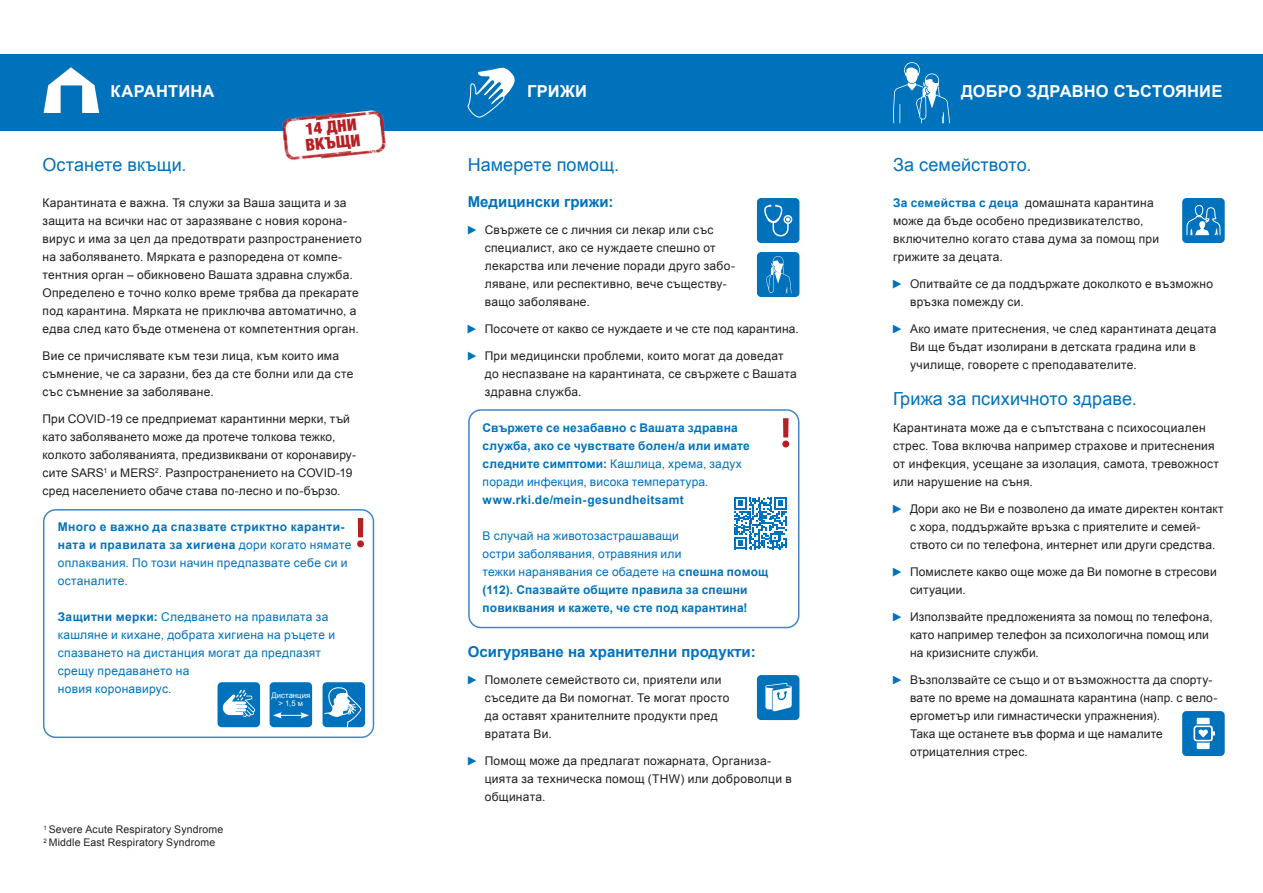
<style>
.page{position:relative;width:1263px;height:893px;background:#fff}
.page>*{position:absolute;margin:0;border:0;box-sizing:border-box;transform-origin:0 0}
.t1{font:18px "Arial";letter-spacing:.005em;color:#0072bc}
.t2{font:700 16.5px "Arial";letter-spacing:.01em;color:#fff}
.t3{font:900 condensed 16.5px/16.5px "Helvetica Neue";color:#b62024}
.t4{font:700 15px "Arial";color:#0072bc}
.t5{font:12px/18px "Arial";letter-spacing:.02em;color:#231f20}
.t6{font:12px/18px "Arial";letter-spacing:.02em;color:#0072bc}
.t7{font:700 12px/18px "Arial";letter-spacing:.015em;color:#0072bc}
.t8{font:10.5px/12.6px "Arial";letter-spacing:.015em;color:#231f20}
.t9{font:7.8px/7.8px "Arial";color:#fff;text-align:center}
.s1{font-weight:700}
.s2{font-family:"Scala Sans Pro";color:#0072bc}
.s3{font-weight:400}
.s4{font-weight:700;color:#0072bc}
</style>
<div class="page">
<div style="left:0;top:54px;width:1263px;height:77px;background:#0072bc"></div>
<svg style="left:44px;top:67px;width:55px;height:46px"></svg>
<svg style="left:782px;top:418px;width:7px;height:29px"></svg>
<div style="left:468px;top:409px;width:331px;height:219px;border:2px solid #3d88c8;border-radius:12px"></div>
<svg style="left:467px;top:67px;width:48px;height:51px"></svg>
<svg style="left:893px;top:62px;width:57px;height:61px"></svg>
<svg style="left:734px;top:497px;width:53px;height:52px"></svg>
<div style="left:757px;top:198px;width:42px;height:45px;background:#0072bc;border-radius:4px"></div>
<svg style="left:764px;top:204px;width:29px;height:33px"></svg>
<div style="left:757px;top:675px;width:42px;height:45px;background:#0072bc;border-radius:4px"></div>
<svg style="left:765px;top:683px;width:27px;height:28px"></svg>
<div style="left:1182px;top:711px;width:43px;height:45px;background:#0072bc;border-radius:4px"></div>
<svg style="left:1193px;top:718px;width:22px;height:31px"></svg>
<div style="left:757px;top:252px;width:42px;height:45px;background:#0072bc;border-radius:4px"></div>
<svg style="left:766px;top:256px;width:25px;height:37px"></svg>
<div style="left:1182px;top:198px;width:43px;height:45px;background:#0072bc;border-radius:4px"></div>
<svg style="left:1186px;top:205px;width:34px;height:31px"></svg>
<img style="left:282px;top:115px;width:33px;height:13px">
<img style="left:282px;top:128px;width:36px;height:32px">
<img style="left:318px;top:133px;width:68px;height:26px">
<img style="left:315px;top:110px;width:70px;height:23px">
<svg style="left:357px;top:518px;width:7px;height:29px"></svg>
<div style="left:43px;top:509px;width:331px;height:229px;border:2px solid #3d88c8;border-radius:12px"></div>
<div style="left:217px;top:682px;width:43px;height:45px;background:#0072bc;border-radius:4px"></div>
<svg style="left:223px;top:690px;width:32px;height:27px"></svg>
<div style="left:270px;top:682px;width:42px;height:45px;background:#0072bc;border-radius:4px"></div>
<svg style="left:273px;top:712px;width:36px;height:6px"></svg>
<div style="left:323px;top:682px;width:42px;height:45px;background:#0072bc;border-radius:4px"></div>
<svg style="left:324px;top:687px;width:38px;height:40px"></svg>
<h2 class="t2" style="left:111px;top:80px;width:105px">КАРАНТИНА</h2>
<h2 class="t3" style="left:303px;top:120px;width:57px;rotate:-6deg">14 ДНИ<br>ВКЪЩИ</h2>
<h1 class="t1" style="left:43px;top:153px;width:145px">Останете вкъщи.</h1>
<p class="t5" style="left:43px;top:194px;width:321px">Карантината е важна. Тя служи за Ваша защита и за защита на всички нас от заразяване с новия корона&shy;вирус и има за цел да предотврати разпространението на заболяването. Мярката е разпоредена от компе&shy;тентния орган – обикновено Вашата здравна служба.<br>Определено е точно колко време трябва да прекарате под карантина. Мярката не приключва автоматично, а едва след като бъде отменена от компетентния орган.</p>
<p class="t5" style="left:43px;top:347px;width:312px">Вие се причислявате към тези лица, към които има съмнение, че са заразни, без да сте болни или да сте със съмнение за заболяване.</p>
<p class="t5" style="left:43px;top:410px;width:315px">При COVID-19 се предприемат карантинни мерки, тъй като заболяването може да протече толкова тежко, колкото заболяванията, предизвиквани от коронавиру&shy;сите SARS<sup>1</sup> и MERS<sup>2</sup>. Разпространението на COVID-19 сред населението обаче става по-лесно и по-бързо.</p>
<p class="t6" style="left:58px;top:518px;width:295px"><span class="s1">Много е важно да спазвате стриктно каранти&shy;ната и правилата за хигиена</span> дори когато нямате оплаквания. По този начин предпазвате себе си и останалите.</p>
<p class="t6" style="left:58px;top:608px;width:279px"><span class="s1">Защитни мерки:</span> Следването на правилата за кашляне и кихане, добрата хигиена на ръцете и спазването на дистанция могат да предпазят срещу предаването на<br>новия коронавирус.</p>
<p class="t9" style="left:271px;top:691px;width:40px">Дистанция &gt; 1,5 м</p>
<p class="t8" style="left:44px;top:824px;width:181px"><sup>1</sup> Severe Acute Respiratory Syndrome<br><sup>2</sup> Middle East Respiratory Syndrome</p>
<h2 class="t2" style="left:527px;top:80px;width:61px">ГРИЖИ</h2>
<h1 class="t1" style="left:468px;top:153px;width:153px">Намерете помощ.</h1>
<p class="t4" style="left:468px;top:192px;width:147px">Медицински грижи:</p>
<p class="t5" style="left:485px;top:221px;width:252px;text-indent:-19px"><span class="s2">▶</span> Свържете се с личния си лекар или със специалист, ако се нуждаете спешно от лекарства или лечение поради друго забо&shy;ляване, или респективно, вече съществу&shy;ващо заболяване.</p>
<p class="t5" style="left:465px;top:320px;width:335px"><span class="s2">▶</span> Посочете от какво се нуждаете и че сте под карантина.</p>
<p class="t5" style="left:485px;top:347px;width:313px;text-indent:-19px"><span class="s2">▶</span> При медицински проблеми, които могат да доведат до неспазване на карантината, се свържете с Вашата здравна служба.</p>
<p class="t7" style="left:483px;top:419px;width:269px">Свържете се незабавно с Вашата здравна служба, ако се чувствате болен/а или имате следните симптоми: <span class="s3">Кашлица, хрема, задух поради инфекция, висока температура.</span></p>
<p class="t7" style="left:483px;top:491px;width:203px">www.rki.de/mein-gesundheitsamt</p>
<p class="t6" style="left:483px;top:527px;width:287px">В случай на животозастрашаващи<br>остри заболявания, отравяния или<br>тежки наранявания се обадете на <span class="s1">спешна помощ (112). Спазвайте общите правила за спешни повиквания и кажете, че сте под карантина!</span></p>
<p class="t4" style="left:468px;top:642px;width:289px">Осигуряване на хранителни продукти:</p>
<p class="t5" style="left:485px;top:671px;width:246px;text-indent:-19px"><span class="s2">▶</span> Помолете семейството си, приятели или съседите да Ви помогнат. Те могат просто да оставят хранителните продукти пред вратата Ви.</p>
<p class="t5" style="left:485px;top:752px;width:308px;text-indent:-19px"><span class="s2">▶</span> Помощ може да предлагат пожарната, Организа&shy;цията за техническа помощ (THW) или доброволци в общината.</p>
<h2 class="t2" style="left:961px;top:80px;width:263px">ДОБРО ЗДРАВНО СЪСТОЯНИЕ</h2>
<h1 class="t1" style="left:893px;top:153px;width:140px">За семейството.</h1>
<p class="t5" style="left:893px;top:194px;width:268px"><span class="s4">За семейства с деца</span> домашната карантина може да бъде особено предизвикателство, включително когато става дума за помощ при грижите за децата.</p>
<p class="t5" style="left:910px;top:275px;width:304px;text-indent:-19px"><span class="s2">▶</span> Опитвайте се да поддържате доколкото е възможно връзка помежду си.</p>
<p class="t5" style="left:910px;top:320px;width:308px;text-indent:-19px"><span class="s2">▶</span> Ако имате притеснения, че след карантината децата<br>Ви ще бъдат изолирани в детската градина или в училище, говорете с преподавателите.</p>
<h1 class="t1" style="left:893px;top:387px;width:245px">Грижа за психичното здраве.</h1>
<p class="t5" style="left:893px;top:419px;width:328px">Карантината може да е съпътствана с психосоциален стрес. Това включва например страхове и притеснения от инфекция, усещане за изолация, самота, тревожност или нарушение на съня.</p>
<p class="t5" style="left:910px;top:500px;width:315px;text-indent:-19px"><span class="s2">▶</span> Дори ако не Ви е позволено да имате директен контакт с хора, поддържайте връзка с приятелите и семей&shy;ството си по телефона, интернет или други средства.</p>
<p class="t5" style="left:910px;top:563px;width:308px;text-indent:-19px"><span class="s2">▶</span> Помислете какво още може да Ви помогне в стресови ситуации.</p>
<p class="t5" style="left:910px;top:608px;width:304px;text-indent:-19px"><span class="s2">▶</span> Използвайте предложенията за помощ по телефона, като например телефон за психологична помощ или на кризисните служби.</p>
<p class="t5" style="left:910px;top:671px;width:309px;text-indent:-19px"><span class="s2">▶</span> Възползвайте се също и от възможността да спорту&shy;вате по време на домашната карантина (напр. с вело&shy;ергометър или гимнастически упражнения).<br>Така ще останете във форма и ще намалите отрицателния стрес.</p>
</div>
